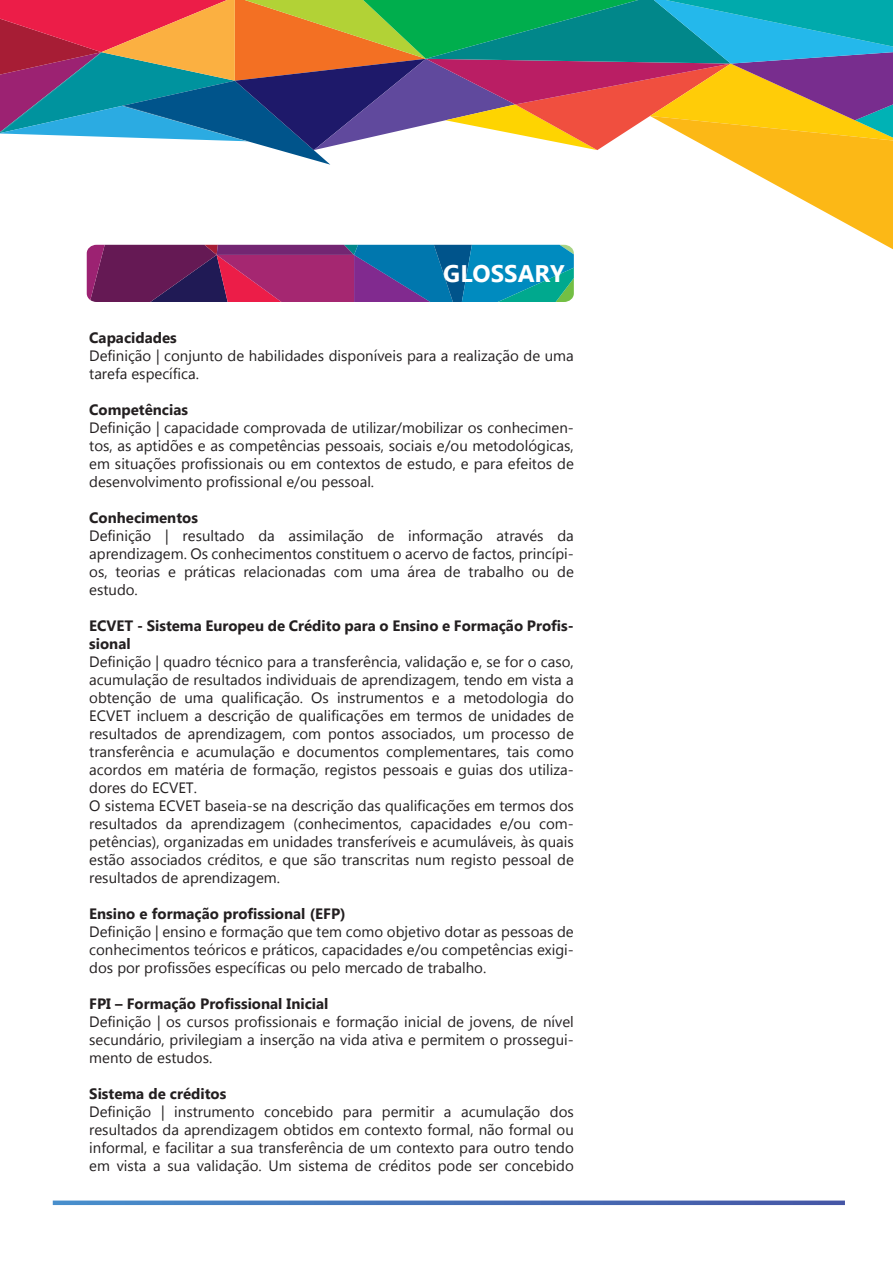
<style>
.page{position:relative;width:893px;height:1263px;background:#fff}
.page>*{position:absolute;margin:0;border:0;box-sizing:border-box;transform-origin:0 0}
.t1{font:700 24px "Microsoft New Tai Lue";color:#fff}
.t2{font:15px/18px "Microsoft New Tai Lue";color:#231f20;text-align:justify}
.t3{font:700 15px/18px "Microsoft New Tai Lue";color:#231f20}
</style>
<div class="page">
<svg style="left:0;top:0;width:893px;height:302px"></svg>
<svg style="left:53px;top:1200px;width:792px;height:5px;background:#5b81bf"></svg>
<h1 class="t1" style="left:443px;top:260px;width:123px">GLOSSARY</h1>
<p class="t3" style="left:89px;top:330px;width:89px">Capacidades</p>
<p class="t2" style="left:89px;top:348px;width:486px">Definição | conjunto de habilidades disponíveis para a realização de uma tarefa específica.</p>
<p class="t3" style="left:89px;top:402px;width:100px">Competências</p>
<p class="t2" style="left:89px;top:420px;width:486px">Definição | capacidade comprovada de utilizar/mobilizar os conhecimen&shy;tos, as aptidões e as competências pessoais, sociais e/ou metodológicas, em situações profissionais ou em contextos de estudo, e para efeitos de desenvolvimento profissional e/ou pessoal.</p>
<p class="t3" style="left:89px;top:510px;width:110px">Conhecimentos</p>
<p class="t2" style="left:89px;top:528px;width:486px">Definição | resultado da assimilação de informação através da aprendizagem. Os conhecimentos constituem o acervo de factos, princípi&shy;os, teorias e práticas relacionadas com uma área de trabalho ou de estudo.</p>
<p class="t3" style="left:89px;top:618px;width:486px">ECVET - Sistema Europeu de Crédito para o Ensino e Formação Profis&shy;sional</p>
<p class="t2" style="left:89px;top:654px;width:486px;text-align:left">Definição | quadro técnico para a transferência, validação e, se for o caso, acumulação de resultados individuais de aprendizagem, tendo em vista a obtenção de uma qualificação. Os instrumentos e a metodologia do ECVET incluem a descrição de qualificações em termos de unidades de resultados de aprendizagem, com pontos associados, um processo de transferência e acumulação e documentos complementares, tais como acordos em matéria de formação, registos pessoais e guias dos utiliza&shy;dores do ECVET.<br>O sistema ECVET baseia-se na descrição das qualificações em termos dos resultados da aprendizagem (conhecimentos, capacidades e/ou com&shy;petências), organizadas em unidades transferíveis e acumuláveis, às quais estão associados créditos, e que são transcritas num registo pessoal de resultados de aprendizagem.</p>
<p class="t3" style="left:89px;top:906px;width:258px">Ensino e formação profissional (EFP)</p>
<p class="t2" style="left:89px;top:924px;width:486px">Definição | ensino e formação que tem como objetivo dotar as pessoas de conhecimentos teóricos e práticos, capacidades e/ou competências exigi&shy;dos por profissões específicas ou pelo mercado de trabalho.</p>
<p class="t3" style="left:89px;top:996px;width:241px">FPI – Formação Profissional Inicial</p>
<p class="t2" style="left:89px;top:1014px;width:486px">Definição | os cursos profissionais e formação inicial de jovens, de nível secundário, privilegiam a inserção na vida ativa e permitem o prossegui&shy;mento de estudos.</p>
<p class="t3" style="left:89px;top:1086px;width:139px">Sistema de créditos</p>
<p class="t2" style="left:89px;top:1104px;width:486px">Definição | instrumento concebido para permitir a acumulação dos resultados da aprendizagem obtidos em contexto formal, não formal ou informal, e facilitar a sua transferência de um contexto para outro tendo em vista a sua validação. Um sistema de créditos pode ser concebido</p>
</div>
